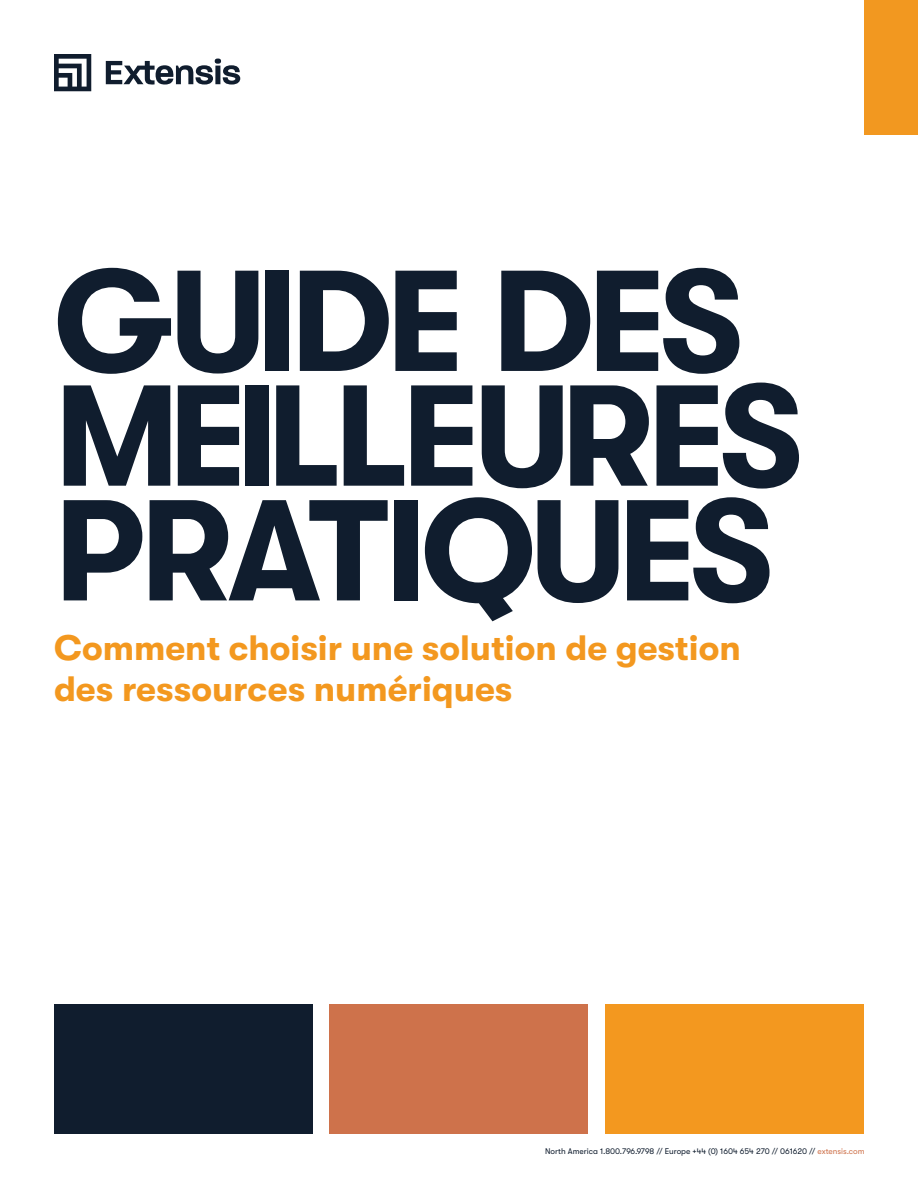
<style>
.page{position:relative;width:918px;height:1188px;background:#fff}
.page>*{position:absolute;margin:0;border:0;box-sizing:border-box;transform-origin:0 0}
.t1{font:700 143.25px/114.8px "GT Walsheim";letter-spacing:-.05em;color:#101d2e}
.t2{font:700 35.25px/41.2px "GT Walsheim";color:#f3981f}
.t3{font:8.25px "GT Walsheim";color:#101d2e}
.s1{color:#ce724b}
</style>
<div class="page">
<div style="left:864px;top:0;width:54px;height:135px;background:#f29820"></div>
<svg style="left:54px;top:54px;width:37px;height:37px"></svg>
<svg style="left:106px;top:59px;width:134px;height:26px"></svg>
<div style="left:54px;top:1004px;width:258px;height:130px;background:#101d2e"></div>
<div style="left:330px;top:1004px;width:258px;height:130px;background:#ce724b"></div>
<div style="left:606px;top:1004px;width:258px;height:130px;background:#f3981f"></div>
<h1 class="t1" style="left:54px;top:264px;width:750px">GUIDE DES<br>MEILLEURES<br>PRATIQUES</h1>
<h2 class="t2" style="left:54px;top:627px;width:688px">Comment choisir une solution de gestion des ressources numériques</h2>
<p class="t3" style="left:545px;top:1146px;width:321px">North America 1.800.796.9798 // Europe +44 (0) 1604 654 270 // 061620 // <span class="s1">extensis.com</span></p>
</div>
